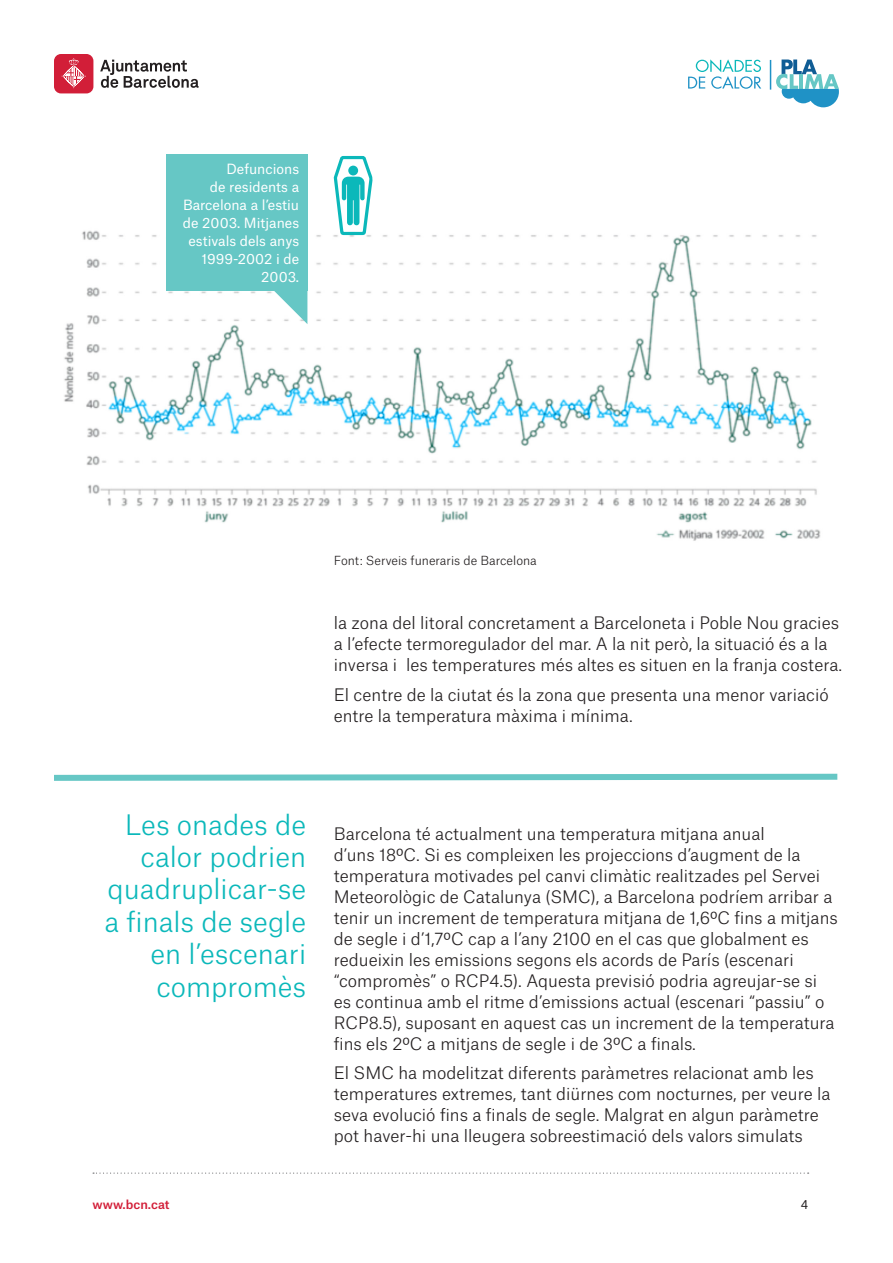
<style>
.page{position:relative;width:893px;height:1263px;background:#fff}
.page>*{position:absolute;margin:0;border:0;box-sizing:border-box;transform-origin:0 0}
.t1{font:300 27px/32.4px "Atlas Grotesk";color:#0bb8ba;text-align:right}
.t2{font:300 16.5px/21px "Atlas Grotesk";color:#231f20}
.t3{font:13.5px/18px "Atlas Grotesk";color:#fff;text-align:right}
.t4{font:300 12px "Atlas Grotesk";color:#231f20}
.t5{font:500 12px "Atlas Grotesk";letter-spacing:.005em;color:#d21e38}
.t6{font:12px "Atlas Grotesk";color:#231f20}
</style>
<div class="page">
<svg style="left:100px;top:60px;width:99px;height:28px"></svg>
<div style="left:54px;top:54px;width:39px;height:39px;background:#d21e38;border-radius:7px"></div>
<svg style="left:62px;top:58px;width:24px;height:30px"></svg>
<svg style="left:93px;top:1172px;width:716px;height:2px"></svg>
<hr style="left:770px;top:60px;width:1px;height:30px;background:#1f92c6">
<svg style="left:776px;top:60px;width:63px;height:47px"></svg>
<svg style="left:688px;top:59px;width:73px;height:30px"></svg>
<img style="left:64px;top:206px;width:757px;height:335px">
<svg style="left:334px;top:156px;width:39px;height:79px"></svg>
<div style="left:348px;top:166px;width:10px;height:9px;background:#0bb8ba;border-radius:50%"></div>
<div style="left:167px;top:154px;width:141px;height:137px;background:#66c7c5"></div>
<svg style="left:273px;top:291px;width:34px;height:33px"></svg>
<svg style="left:54px;top:773px;width:784px;height:8px;background:#8cd4d3"></svg>
<p class="t3" style="left:183px;top:158px;width:118px">Defuncions<br>de residents a<br>Barcelona a l’estiu de 2003. Mitjanes estivals dels anys<br>1999-2002 i de<br>2003.</p>
<p class="t4" style="left:334px;top:551px;width:205px">Font: Serveis funeraris de Barcelona</p>
<p class="t2" style="left:334px;top:611px;width:510px">la zona del litoral concretament a Barceloneta i Poble Nou gracies a l’efecte termoregulador del mar. A la nit però, la situació és a la inversa i les temperatures més altes es situen en la franja costera.</p>
<p class="t2" style="left:334px;top:682px;width:496px">El centre de la ciutat és la zona que presenta una menor variació entre la temperatura màxima i mínima.</p>
<h1 class="t1" style="left:104px;top:805px;width:203px">Les onades de calor podrien quadruplicar-se a finals de segle en l’escenari compromès</h1>
<p class="t2" style="left:334px;top:821px;width:506px">Barcelona té actualment una temperatura mitjana anual<br>d’uns 18ºC. Si es compleixen les projeccions d’augment de la temperatura motivades pel canvi climàtic realitzades pel Servei Meteorològic de Catalunya (SMC), a Barcelona podríem arribar a tenir un increment de temperatura mitjana de 1,6ºC fins a mitjans de segle i d’1,7ºC cap a l’any 2100 en el cas que globalment es redueixin les emissions segons els acords de París (escenari “compromès” o RCP4.5). Aquesta previsió podria agreujar-se si es continua amb el ritme d’emissions actual (escenari “passiu” o RCP8.5), suposant en aquest cas un increment de la temperatura fins els 2ºC a mitjans de segle i de 3ºC a finals.</p>
<p class="t2" style="left:334px;top:1061px;width:498px">El SMC ha modelitzat diferents paràmetres relacionat amb les temperatures extremes, tant diürnes com nocturnes, per veure la seva evolució fins a finals de segle. Malgrat en algun paràmetre pot haver-hi una lleugera sobreestimació dels valors simulats</p>
<p class="t5" style="left:92px;top:1194px;width:79px">www.bcn.cat</p>
<p class="t6" style="left:801px;top:1195px;width:9px">4</p>
</div>
